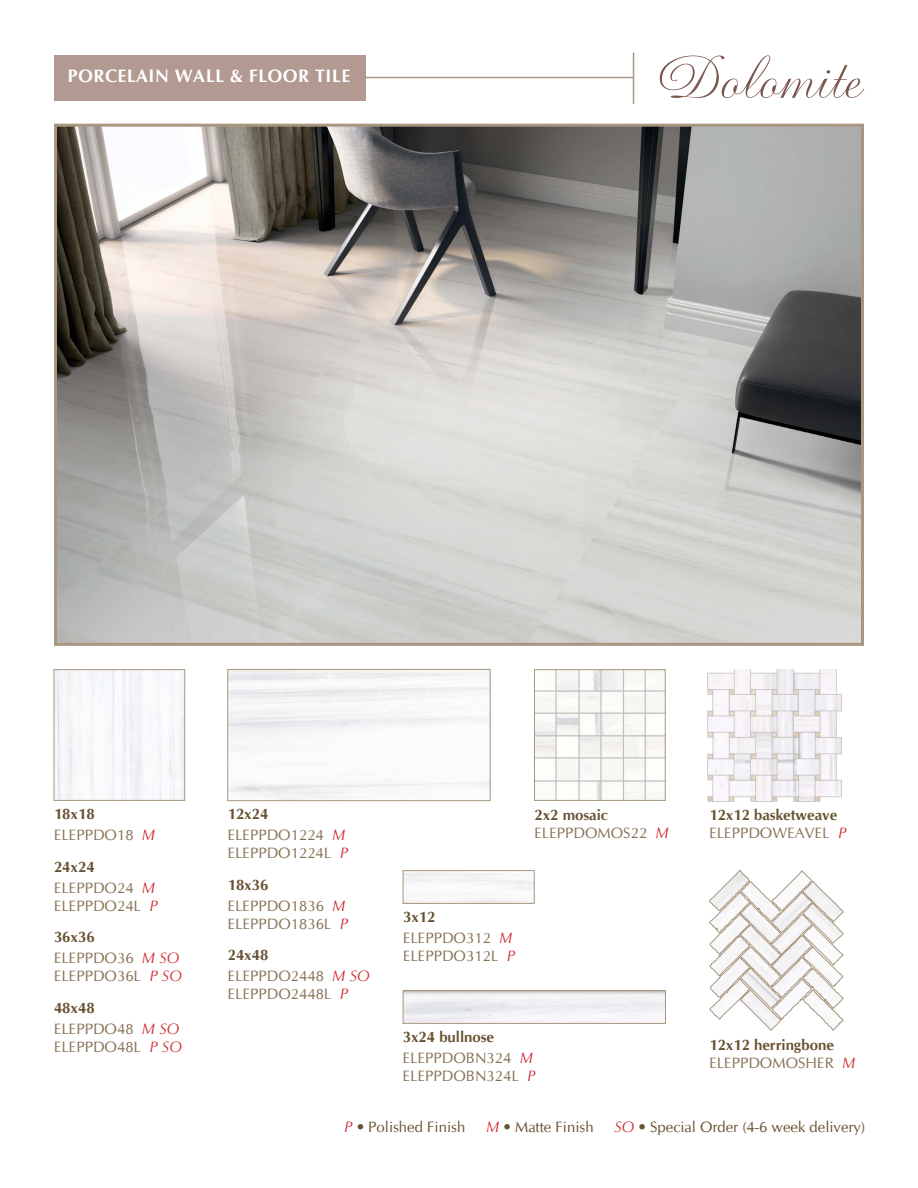
<style>
.page{position:relative;width:918px;height:1188px;background:#fff}
.page>*{position:absolute;margin:0;border:0;box-sizing:border-box;transform-origin:0 0}
.t1{font:63px "DEVON";color:#7b564e}
.t2{font:700 18px "CG Omega";letter-spacing:.025em;color:#fff}
.t3{font:15px/21px "CG Omega";color:#867155}
.t4{font:700 15px/18px "CG Omega";color:#685231}
.t5{font:15px "CG Omega";color:#685231}
.s1{font-weight:700;color:#685231}
.s2{font-style:italic;color:#d2232a}
.s3{font-weight:400;color:#867155}
.s4{font-weight:400;font-style:italic;color:#d2232a}
</style>
<div class="page">
<img style="left:58px;top:128px;width:802px;height:514px">
<div style="left:54px;top:124px;width:810px;height:522px;border:3px solid #a89780"></div>
<div style="left:54px;top:55px;width:311px;height:46px;background:#b29a92"></div>
<hr style="left:633px;top:53px;width:1px;height:51px;background:#a89780">
<hr style="left:365px;top:77px;width:268px;height:1px;background:#a89780">
<img style="left:56px;top:671px;width:127px;height:128px">
<div style="left:54px;top:669px;width:131px;height:132px;border:1px solid #a89780"></div>
<div style="left:228px;top:669px;width:262px;height:132px;border:1px solid #a89780"></div>
<div style="left:403px;top:870px;width:131px;height:34px;border:1px solid #a89780"></div>
<div style="left:403px;top:990px;width:263px;height:34px;border:1px solid #a89780"></div>
<img style="left:707px;top:670px;width:135px;height:132px">
<img style="left:536px;top:671px;width:127px;height:128px">
<div style="left:534px;top:669px;width:131px;height:132px;border:1px solid #a89780"></div>
<svg style="left:709px;top:870px;width:135px;height:161px"></svg>
<p class="t2" style="left:68px;top:65px;width:284px">PORCELAIN WALL &amp; FLOOR TILE</p>
<h1 class="t1" style="left:650px;top:39px;width:211px">Dolomite</h1>
<p class="t3" style="left:54px;top:804px;width:103px"><span class="s1">18x18<br></span>ELEPPDO18 <span class="s2">M</span></p>
<p class="t3" style="left:54px;top:856px;width:103px"><span class="s1">24x24<br></span>ELEPPDO24 <span class="s2">M</span></p>
<p class="t3" style="left:54px;top:890px;width:105px;line-height:31.5px">ELEPPDO24L <span class="s2">P<br></span><span class="s1">36x36</span></p>
<p class="t3" style="left:54px;top:949px;width:129px;line-height:18px">ELEPPDO36 <span class="s2">M SO<br></span>ELEPPDO36L <span class="s2">P SO</span></p>
<p class="t3" style="left:54px;top:997px;width:127px"><span class="s1">48x48<br></span>ELEPPDO48 <span class="s2">M SO</span></p>
<p class="t3" style="left:54px;top:1036px;width:129px">ELEPPDO48L <span class="s2">P SO</span></p>
<p class="t3" style="left:228px;top:804px;width:119px"><span class="s1">12x24<br></span>ELEPPDO1224 <span class="s2">M</span></p>
<p class="t3" style="left:228px;top:837px;width:122px;line-height:31.5px">ELEPPDO1224L <span class="s2">P<br></span><span class="s1">18x36</span></p>
<p class="t3" style="left:228px;top:897px;width:122px;line-height:18px">ELEPPDO1836 <span class="s2">M<br></span>ELEPPDO1836L <span class="s2">P</span></p>
<p class="t3" style="left:228px;top:945px;width:143px"><span class="s1">24x48<br></span>ELEPPDO2448 <span class="s2">M SO</span></p>
<p class="t3" style="left:228px;top:984px;width:122px">ELEPPDO2448L <span class="s2">P</span></p>
<p class="t3" style="left:534px;top:806px;width:136px;line-height:18px"><span class="s1">2x2 mosaic<br></span>ELEPPDOMOS22 <span class="s2">M</span></p>
<p class="t3" style="left:403px;top:907px;width:111px"><span class="s1">3x12<br></span>ELEPPDO312 <span class="s2">M</span></p>
<p class="t3" style="left:403px;top:946px;width:114px">ELEPPDO312L <span class="s2">P</span></p>
<p class="t4" style="left:403px;top:1027px;width:132px;line-height:21px">3x24 bullnose<br><span class="s3">ELEPPDOBN324</span> <span class="s4">M</span></p>
<p class="t3" style="left:403px;top:1066px;width:134px">ELEPPDOBN324L <span class="s2">P</span></p>
<p class="t4" style="left:709px;top:806px;width:138px">12x12 basketweave<br><span class="s3">ELEPPDOWEAVEL</span> <span class="s4">P</span></p>
<p class="t4" style="left:709px;top:1036px;width:148px">12x12 herringbone<br><span class="s3">ELEPPDOMOSHER</span> <span class="s4">M</span></p>
<p class="t5" style="left:344px;top:1118px;width:123px"><span class="s2">P</span> • Polished Finish</p>
<p class="t5" style="left:486px;top:1118px;width:109px"><span class="s2">M</span> • Matte Finish</p>
<p class="t5" style="left:614px;top:1118px;width:252px"><span class="s2">SO</span> • Special Order (4-6 week delivery)</p>
</div>
